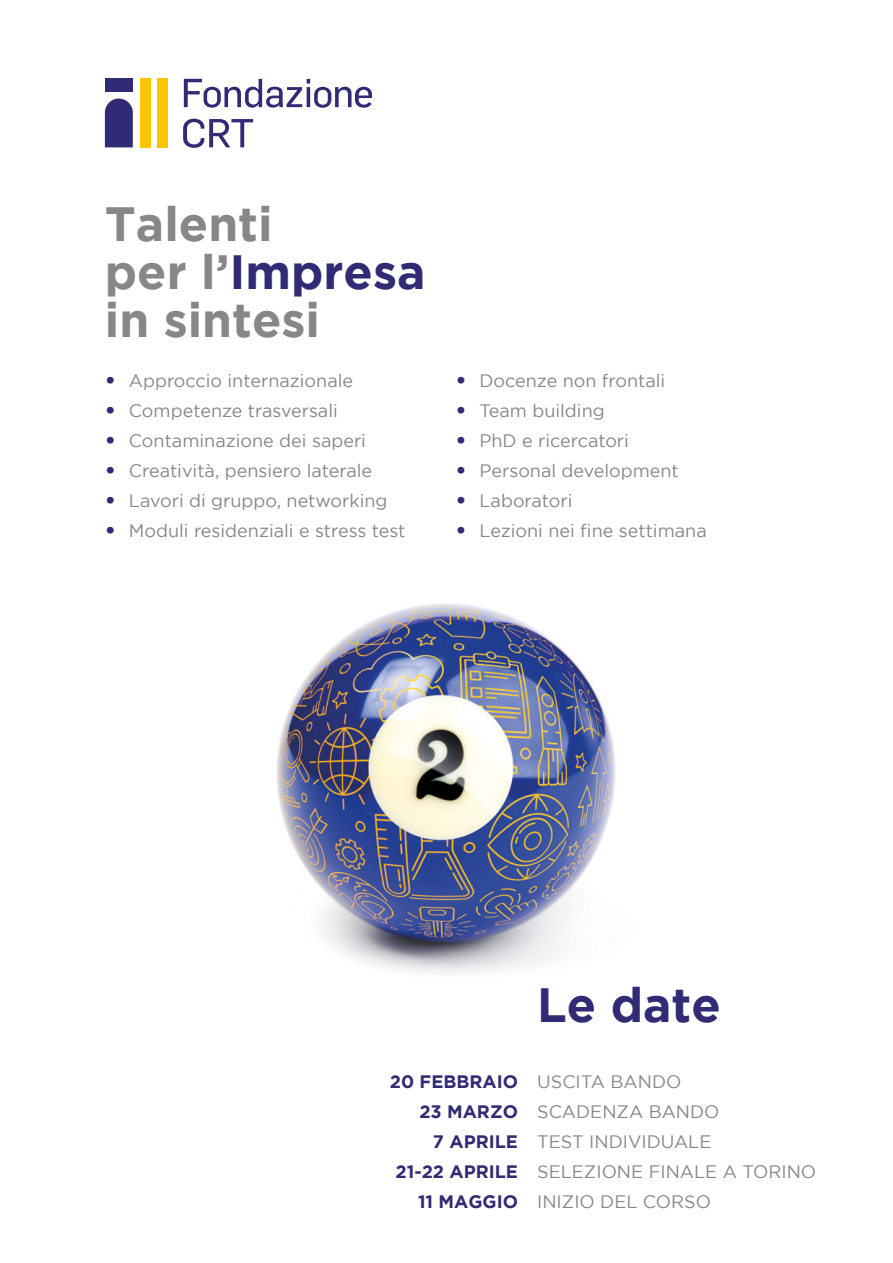
<style>
.page{position:relative;width:893px;height:1263px;background:#fff}
.page>*{position:absolute;margin:0;border:0;box-sizing:border-box;transform-origin:0 0}
.t1{font:700 48px/48px "Gotham";color:#878787}
.t2{font:700 48px "Gotham";color:#312a74}
.t3{font:18px/30px "Gotham";color:#878787}
.t4{font:700 18px/30px "Gotham";color:#312a74;text-align:right}
.s1{color:#312a74}
.s2{font-family:"Futura Std";font-weight:300;color:#312a74}
</style>
<div class="page">
<img style="left:276px;top:604px;width:340px;height:370px">
<div style="left:140px;top:78px;width:10px;height:69px;background:#fdc400"></div>
<div style="left:157px;top:78px;width:11px;height:69px;background:#fdc400"></div>
<svg style="left:105px;top:99px;width:28px;height:48px"></svg>
<div style="left:105px;top:78px;width:28px;height:14px;background:#312a74"></div>
<svg style="left:184px;top:79px;width:188px;height:29px"></svg>
<svg style="left:183px;top:119px;width:70px;height:29px"></svg>
<h1 class="t1" style="left:105px;top:199px;width:322px">Talenti<br>per l’<span class="s1">Impresa </span>in sintesi</h1>
<p class="t3" style="left:105px;top:365px;width:250px"><span class="s2">•</span> Approccio internazionale</p>
<p class="t3" style="left:105px;top:395px;width:234px"><span class="s2">•</span> Competenze trasversali</p>
<p class="t3" style="left:105px;top:425px;width:263px"><span class="s2">•</span> Contaminazione dei saperi</p>
<p class="t3" style="left:105px;top:455px;width:269px"><span class="s2">•</span> Creatività, pensiero laterale</p>
<p class="t3" style="left:105px;top:485px;width:284px"><span class="s2">•</span> Lavori di gruppo, networking</p>
<p class="t3" style="left:105px;top:515px;width:302px"><span class="s2">•</span> Moduli residenziali e stress test</p>
<p class="t3" style="left:455px;top:365px;width:211px"><span class="s2">•</span> Docenze non frontali</p>
<p class="t3" style="left:455px;top:395px;width:151px"><span class="s2">•</span> Team building</p>
<p class="t3" style="left:455px;top:425px;width:175px"><span class="s2">•</span> PhD e ricercatori</p>
<p class="t3" style="left:455px;top:455px;width:225px"><span class="s2">•</span> Personal development</p>
<p class="t3" style="left:455px;top:485px;width:118px"><span class="s2">•</span> Laboratori</p>
<p class="t3" style="left:455px;top:515px;width:253px"><span class="s2">•</span> Lezioni nei fine settimana</p>
<h1 class="t2" style="left:537px;top:977px;width:185px">Le date</h1>
<p class="t4" style="left:390px;top:1066px;width:130px">20 FEBBRAIO<br>23 MARZO<br>7 APRILE<br>21-22 APRILE<br>11 MAGGIO</p>
<p class="t3" style="left:537px;top:1066px;width:281px">USCITA BANDO<br>SCADENZA BANDO<br>TEST INDIVIDUALE<br>SELEZIONE FINALE A TORINO<br>INIZIO DEL CORSO</p>
</div>
